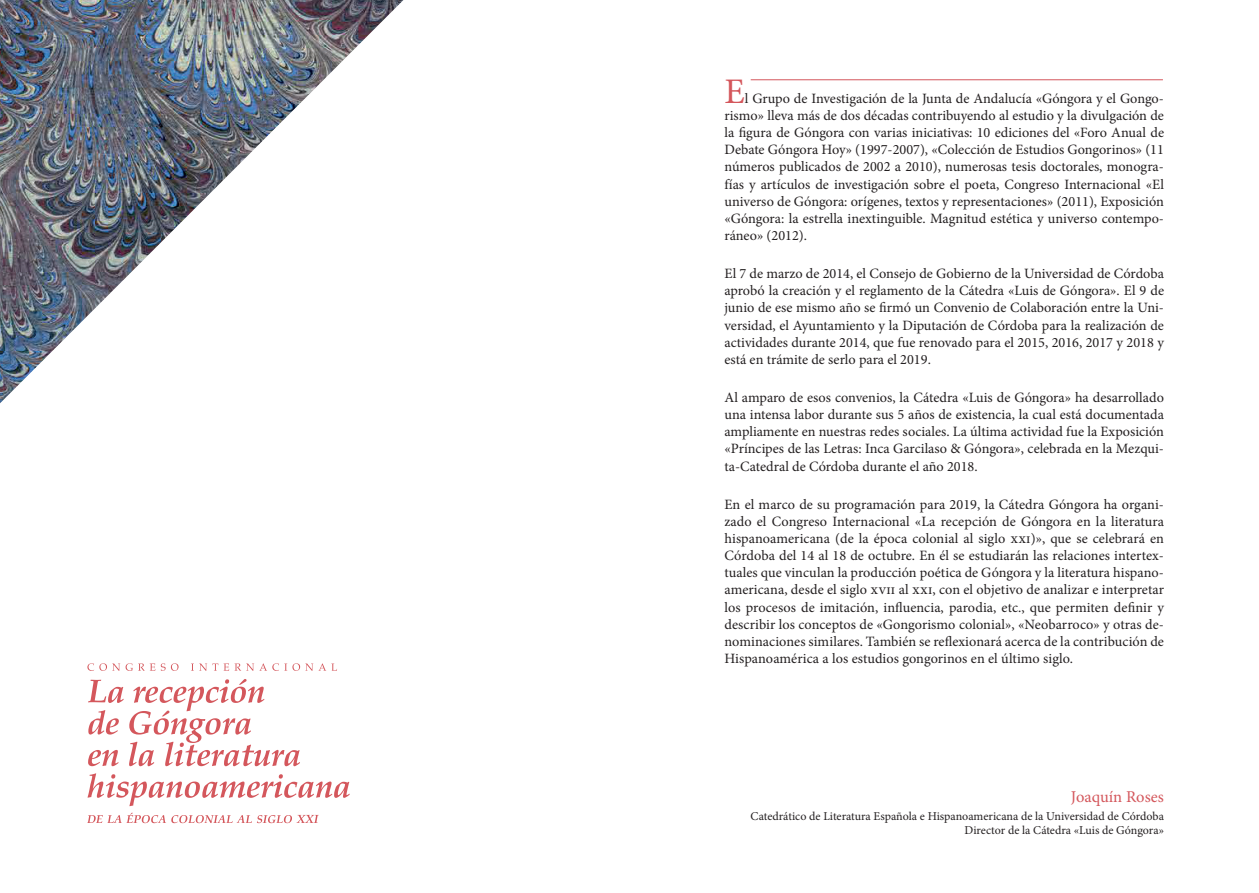
<style>
.page{position:relative;width:1259px;height:893px;background:#fff}
.page>*{position:absolute;margin:0;border:0;box-sizing:border-box;transform-origin:0 0}
.texto{font:36px "Minion Pro";color:#d4575c}
.t1{font:16.5px "Minion Pro";color:#d4575c}
.texto-2{font:14.25px/17.1px "Minion Pro";color:#231f20;text-align:justify}
.t2{font:12px "Minion Pro";letter-spacing:.005em;color:#231f20}
</style>
<div class="page">
<svg style="left:87px;top:663px;width:33px;height:8px"></svg>
<svg style="left:126px;top:663px;width:29px;height:8px"></svg>
<svg style="left:161px;top:663px;width:17px;height:8px"></svg>
<svg style="left:191px;top:663px;width:146px;height:8px"></svg>
<svg style="left:88px;top:679px;width:212px;height:87px"></svg>
<svg style="left:88px;top:773px;width:262px;height:33px"></svg>
<svg style="left:87px;top:813px;width:232px;height:10px"></svg>
<img style="left:0;top:0;width:403px;height:403px">
<hr style="left:750px;top:79px;width:413px;height:1px;background:#d4575c">
<p class="texto" style="left:724px;top:67px;width:22px">E</p>
<p class="texto-2" style="left:724px;top:90px;width:441px;text-indent:20px">l Grupo de Investigación de la Junta de Andalucía «Góngora y el Gongo&shy;rismo» lleva más de dos décadas contribuyendo al estudio y la divulgación de la figura de Góngora con varias iniciativas: 10 ediciones del «Foro Anual de Debate Góngora Hoy» (1997-2007), «Colección de Estudios Gongorinos» (11 números publicados de 2002 a 2010), numerosas tesis doctorales, monogra&shy;fías y artículos de investigación sobre el poeta, Congreso Internacional «El universo de Góngora: orígenes, textos y representaciones» (2011), Exposición «Góngora: la estrella inextinguible. Magnitud estética y universo contempo&shy;ráneo» (2012).</p>
<p class="texto-2" style="left:724px;top:265px;width:441px">El 7 de marzo de 2014, el Consejo de Gobierno de la Universidad de Córdoba aprobó la creación y el reglamento de la Cátedra «Luis de Góngora». El 9 de junio de ese mismo año se firmó un Convenio de Colaboración entre la Uni&shy;versidad, el Ayuntamiento y la Diputación de Córdoba para la realización de actividades durante 2014, que fue renovado para el 2015, 2016, 2017 y 2018 y está en trámite de serlo para el 2019.</p>
<p class="texto-2" style="left:724px;top:389px;width:441px">Al amparo de esos convenios, la Cátedra «Luis de Góngora» ha desarrollado una intensa labor durante sus 5 años de existencia, la cual está documentada ampliamente en nuestras redes sociales. La última actividad fue la Exposición «Príncipes de las Letras: Inca Garcilaso &amp; Góngora», celebrada en la Mezqui&shy;ta-Catedral de Córdoba durante el año 2018.</p>
<p class="texto-2" style="left:724px;top:496px;width:441px">En el marco de su programación para 2019, la Cátedra Góngora ha organi&shy;zado el Congreso Internacional «La recepción de Góngora en la literatura hispanoamericana (de la época colonial al siglo xxi)», que se celebrará en Córdoba del 14 al 18 de octubre. En él se estudiarán las relaciones intertex&shy;tuales que vinculan la producción poética de Góngora y la literatura hispano&shy;americana, desde el siglo xvii al xxi, con el objetivo de analizar e interpretar los procesos de imitación, influencia, parodia, etc., que permiten definir y describir los conceptos de «Gongorismo colonial», «Neobarroco» y otras de&shy;nominaciones similares. También se reflexionará acerca de la contribución de Hispanoamérica a los estudios gongorinos en el último siglo.</p>
<p class="t1" style="left:1071px;top:785px;width:95px">Joaquín Roses</p>
<p class="t2" style="left:750px;top:808px;width:415px">Catedrático de Literatura Española e Hispanoamericana de la Universidad de Córdoba</p>
<p class="t2" style="left:964px;top:822px;width:201px">Director de la Cátedra «Luis de Góngora»</p>
</div>
